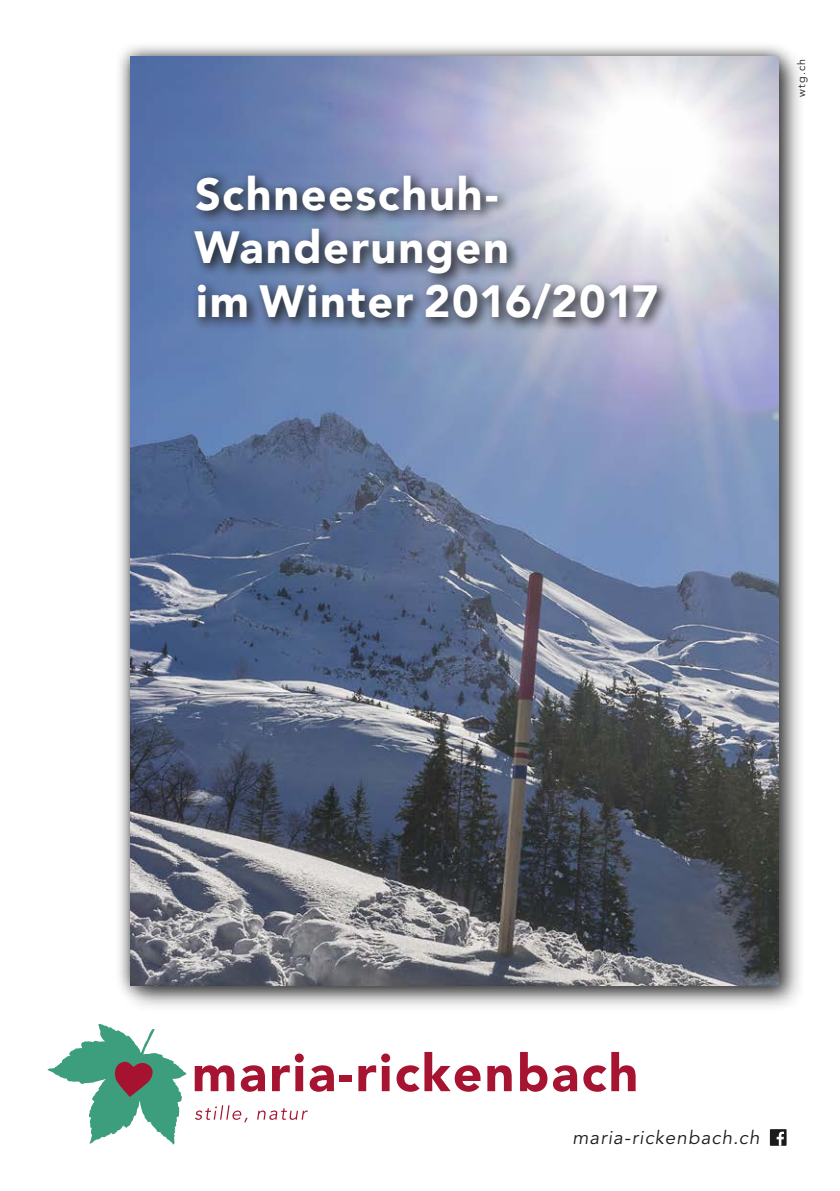
<style>
.page{position:relative;width:840px;height:1191px;background:#fff}
.page>*{position:absolute;margin:0;border:0;box-sizing:border-box;transform-origin:0 0}
.titel_inserat{font:900 45px "Avenir";letter-spacing:.035em;color:#fff}
.webadresse{font:italic 18.8px "Avenir";letter-spacing:.06em;color:#1b1b1b}
.webadresse-2{font:10.8px "Avenir";color:#1b1b1b}
</style>
<div class="page">
<svg style="left:48px;top:1024px;width:138px;height:120px"></svg>
<svg style="left:195px;top:1065px;width:39px;height:26px"></svg>
<svg style="left:241px;top:1065px;width:24px;height:26px"></svg>
<svg style="left:272px;top:1053px;width:31px;height:38px"></svg>
<svg style="left:309px;top:1065px;width:25px;height:26px"></svg>
<div style="left:339px;top:1075px;width:13px;height:6px;background:#a61431"></div>
<svg style="left:358px;top:1053px;width:32px;height:38px"></svg>
<svg style="left:396px;top:1052px;width:84px;height:39px"></svg>
<svg style="left:487px;top:1065px;width:24px;height:26px"></svg>
<svg style="left:520px;top:1052px;width:57px;height:39px"></svg>
<svg style="left:583px;top:1052px;width:51px;height:39px"></svg>
<svg style="left:195px;top:1105px;width:52px;height:17px"></svg>
<svg style="left:257px;top:1108px;width:51px;height:11px"></svg>
<div style="left:119px;top:46px;width:686px;height:966px;background:#1b1b1b;opacity:.75"></div>
<div style="left:115px;top:41px;width:678px;height:959px;background:#1b1b1b;opacity:.75"></div>
<img style="left:130px;top:57px;width:648px;height:928px">
<svg style="left:188px;top:169px;width:483px;height:164px;background:#8590a8"></svg>
<div style="left:769px;top:1129px;width:17px;height:16px;background:#1b1b1b"></div>
<svg style="left:776px;top:1131px;width:7px;height:14px"></svg>
<p class="titel_inserat" style="left:195px;top:155px;width:305px">Schneeschuh-</p>
<p class="titel_inserat" style="left:194px;top:209px;width:316px">Wanderungen</p>
<p class="titel_inserat" style="left:196px;top:263px;width:463px">im Winter 2016/2017</p>
<p class="webadresse-2" style="left:794px;top:97px;width:40px;rotate:-90deg">wtg.ch</p>
<p class="webadresse" style="left:572px;top:1126px;width:188px">maria-rickenbach.ch</p>
</div>
